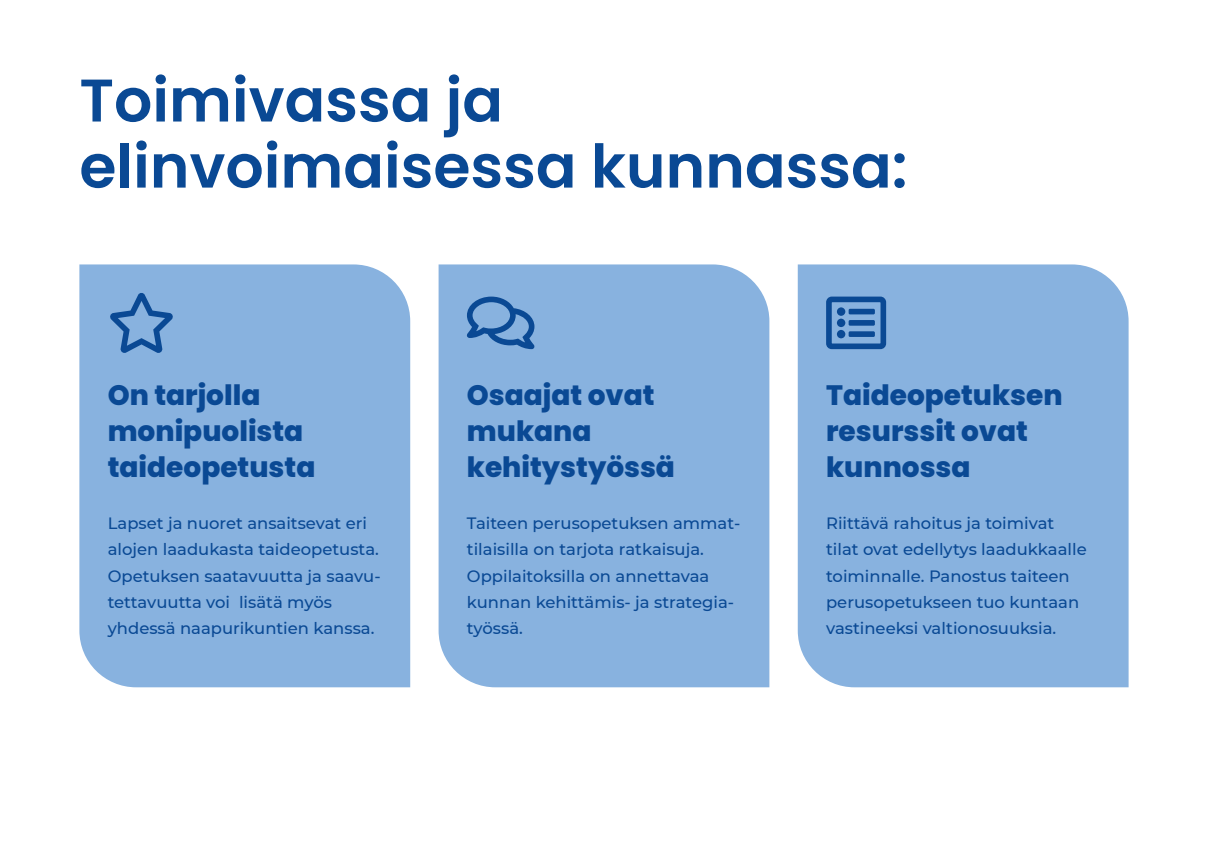
<style>
.page{position:relative;width:1208px;height:857px;background:#fff}
.page>*{position:absolute;margin:0;border:0;box-sizing:border-box;transform-origin:0 0}
.t1{font:600 60px/66px "Poppins";color:#0a4994}
.t2{font:800 28px/36.4px "Poppins";color:#0a4994}
.t3{font:500 16.4px/26.4px "Montserrat";color:#0a4994}
</style>
<div class="page">
<div style="left:438px;top:264px;width:331px;height:423px;background:#88b2df"></div>
<div style="left:79px;top:264px;width:331px;height:423px;background:#88b2df"></div>
<div style="left:797px;top:264px;width:331px;height:423px;background:#88b2df"></div>
<div style="left:467px;top:296px;width:67px;height:53px;background:#88b2df"></div>
<div style="left:109px;top:292px;width:65px;height:62px;background:#88b2df"></div>
<div style="left:826px;top:296px;width:60px;height:53px;background:#88b2df"></div>
<h1 class="t1" style="left:79px;top:68px;width:829px">Toimivassa ja elinvoimaisessa kunnassa:</h1>
<h2 class="t2" style="left:108px;top:376px;width:209px">On tarjolla monipuolista taideopetusta</h2>
<p class="t3" style="left:108px;top:508px;width:273px">Lapset ja nuoret ansaitsevat eri alojen laadukasta taideopetusta.<br>Opetuksen saatavuutta ja saavu&shy;tettavuutta voi lisätä myös yhdessä naapurikuntien kanssa.</p>
<h2 class="t2" style="left:467px;top:376px;width:210px">Osaajat ovat mukana kehitystyössä</h2>
<p class="t3" style="left:467px;top:508px;width:273px">Taiteen perusopetuksen ammat&shy;tilaisilla on tarjota ratkaisuja.<br>Oppilaitoksilla on annettavaa kunnan kehittämis- ja strategia&shy;työssä.</p>
<h2 class="t2" style="left:826px;top:376px;width:238px">Taideopetuksen resurssit ovat kunnossa</h2>
<p class="t3" style="left:826px;top:508px;width:262px">Riittävä rahoitus ja toimivat tilat ovat edellytys laadukkaalle toiminnalle. Panostus taiteen perusopetukseen tuo kuntaan vastineeksi valtionosuuksia.</p>
</div>
